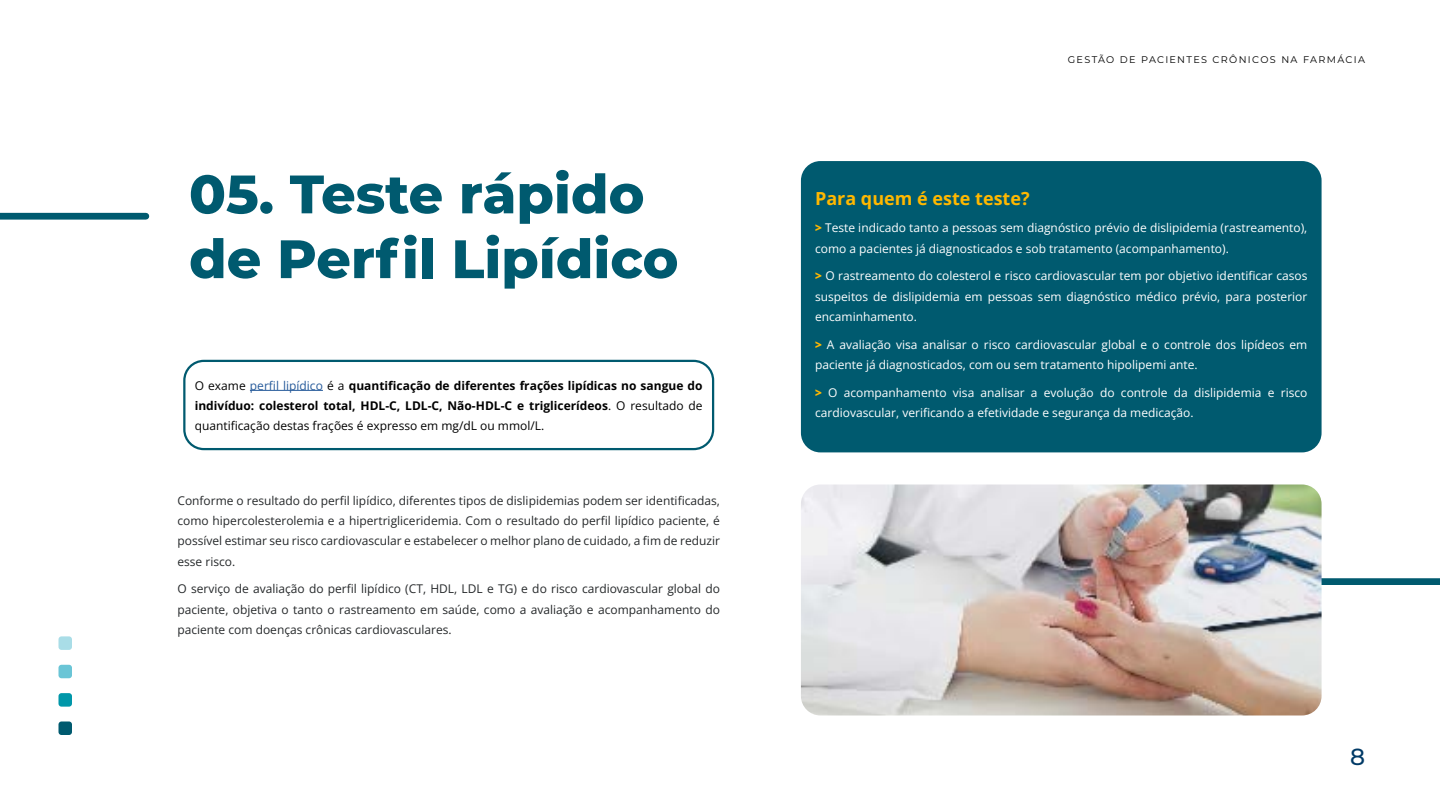
<style>
.page{position:relative;width:1440px;height:810px;background:#fff}
.page>*{position:absolute;margin:0;border:0;box-sizing:border-box;transform-origin:0 0}
.t1{font:800 54px/64.8px "Montserrat";color:#005a6f}
.t2{font:500 23.25px "Montserrat";color:#013a66}
.t3{font:700 18px "Open Sans";color:#ffb800}
.t4{font:12px/20.2px "Open Sans";color:#fff}
.t5{font:12px/20.2px "Open Sans";color:#25282a;text-align:justify}
.t6{font:700 12px/20.2px "Open Sans";color:#000;text-align:justify}
.t7{font:9.68px "Montserrat";letter-spacing:.14em;color:#000}
.s1{font-weight:400}
.s2{font-weight:400;color:#275b9b}
.s3{font-weight:800;color:#ffb800}
</style>
<div class="page">
<div style="left:58px;top:722px;width:14px;height:13px;background:#005a6f;border-radius:3px"></div>
<div style="left:58px;top:693px;width:14px;height:14px;background:#0097a9;border-radius:3px"></div>
<div style="left:58px;top:665px;width:14px;height:13px;background:#6ac5d6;border-radius:3px"></div>
<div style="left:58px;top:636px;width:14px;height:14px;background:#a9dde7;border-radius:3px"></div>
<div style="left:801px;top:161px;width:521px;height:291px;background:#005a6f;border-radius:20px"></div>
<div style="left:0;top:213px;width:146px;height:7px;background:#005a6f"></div>
<div style="left:1318px;top:578px;width:122px;height:7px;background:#005a6f"></div>
<hr style="left:250px;top:390px;width:73px;height:1px;background:#275b9b">
<div style="left:183px;top:360px;width:531px;height:90px;border:2px solid #005a6f;border-radius:20px"></div>
<img style="left:801px;top:484px;width:521px;height:232px">
<h1 class="t1" style="left:189px;top:159px;width:491px">05. Teste rápido de Perfil Lipídico</h1>
<p class="t6" style="left:195px;top:375px;width:509px"><span class="s1">O exame</span> <span class="s2">perfil lipídico</span> <span class="s1">é a</span> quantificação de diferentes frações lipídicas no sangue do indivíduo: colesterol total, HDL-C, LDL-C, Não-HDL-C e triglicerídeos<span class="s1">. O resultado de quantificação destas frações é expresso em mg/dL ou mmol/L.</span></p>
<p class="t5" style="left:177px;top:490px;width:544px">Conforme o resultado do perfil lipídico, diferentes tipos de dislipidemias podem ser identificadas, como hipercolesterolemia e a hipertrigliceridemia. Com o resultado do perfil lipídico paciente, é possível estimar seu risco cardiovascular e estabelecer o melhor plano de cuidado, a fim de reduzir esse risco.</p>
<p class="t5" style="left:177px;top:579px;width:544px">O serviço de avaliação do perfil lipídico (CT, HDL, LDL e TG) e do risco cardiovascular global do paciente, objetiva o tanto o rastreamento em saúde, como a avaliação e acompanhamento do paciente com doenças crônicas cardiovasculares.</p>
<p class="t7" style="left:1068px;top:53px;width:299px">GESTÃO DE PACIENTES CRÔNICOS NA FARMÁCIA</p>
<h3 class="t3" style="left:815px;top:186px;width:216px">Para quem é este teste?</h3>
<p class="t4" style="left:815px;top:218px;width:494px"><span class="s3">&gt;</span> Teste indicado tanto a pessoas sem diagnóstico prévio de dislipidemia (rastreamento), como a pacientes já diagnosticados e sob tratamento (acompanhamento).</p>
<p class="t4" style="left:815px;top:266px;width:494px;text-align:justify"><span class="s3">&gt;</span> O rastreamento do colesterol e risco cardiovascular tem por objetivo identificar casos suspeitos de dislipidemia em pessoas sem diagnóstico médico prévio, para posterior encaminhamento.</p>
<p class="t4" style="left:815px;top:334px;width:494px"><span class="s3">&gt;</span> A avaliação visa analisar o risco cardiovascular global e o controle dos lipídeos em paciente já diagnosticados, com ou sem tratamento hipolipemi ante.</p>
<p class="t4" style="left:815px;top:382px;width:494px"><span class="s3">&gt;</span> O acompanhamento visa analisar a evolução do controle da dislipidemia e risco cardiovascular, verificando a efetividade e segurança da medicação.</p>
<h2 class="t2" style="left:1350px;top:741px;width:16px">8</h2>
</div>
